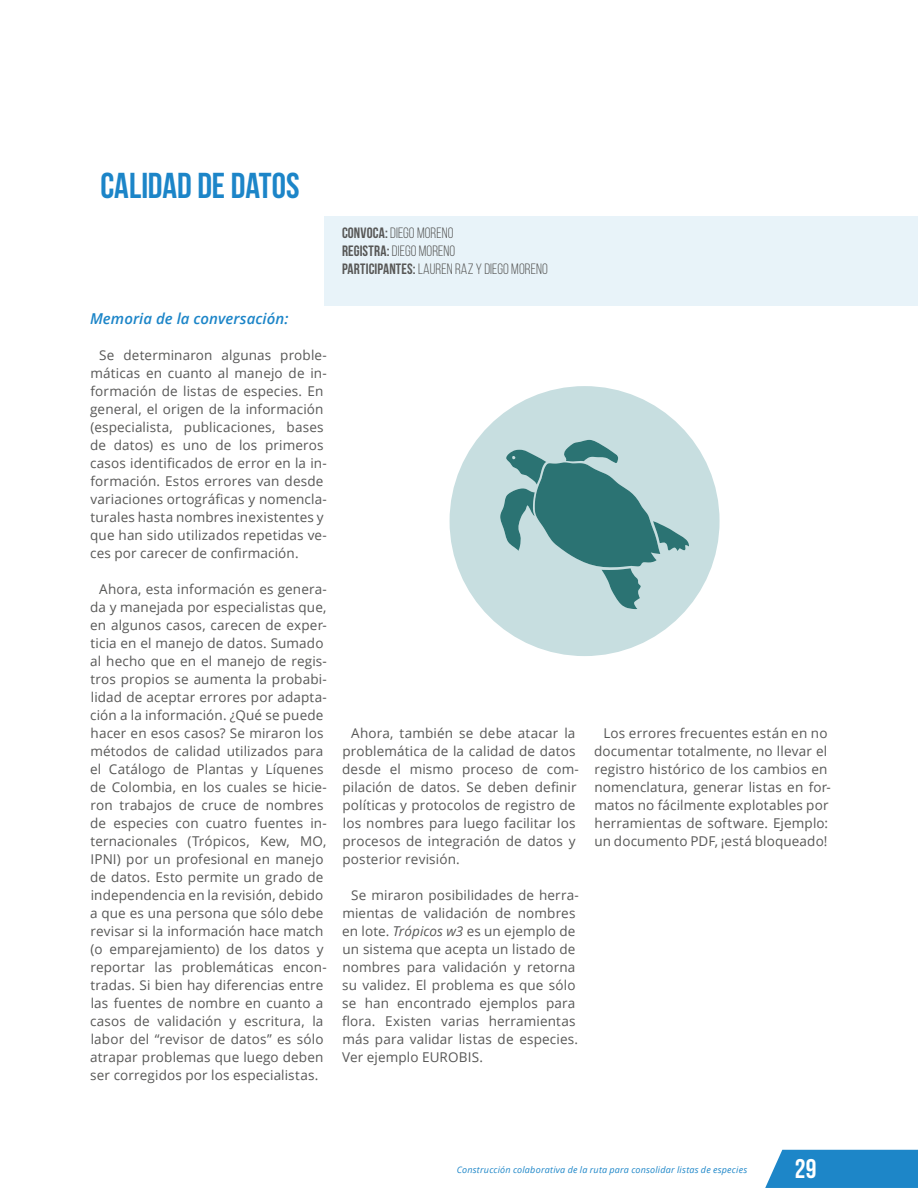
<style>
.page{position:relative;width:918px;height:1188px;background:#fff}
.page>*{position:absolute;margin:0;border:0;box-sizing:border-box;transform-origin:0 0}
.t1{font:700 36px "Bebas Neue";color:#1c85c8}
.t2{font:700 27px "Bebas Neue";color:#fff}
.t3{font:15px/18px "Bebas Neue";letter-spacing:.01em;color:#575756}
.t4{font:italic 600 15px "Open Sans";letter-spacing:.005em;color:#1c85c8}
.t5{font:13.5px/18px "Open Sans";letter-spacing:.01em;color:#575756}
.t6{font:italic 9px "Open Sans";letter-spacing:.025em;color:#1d86c8}
.s1{font-weight:700}
.s2{font-style:italic}
</style>
<div class="page">
<div style="left:765px;top:1150px;width:153px;height:38px;background:#1d86c8"></div>
<div style="left:324px;top:216px;width:594px;height:90px;background:#e8f3f9"></div>
<svg style="left:449px;top:386px;width:271px;height:270px;fill:#c7dee0"></svg>
<svg style="left:500px;top:440px;width:189px;height:169px;background:#86b1b2"></svg>
<h1 class="t1" style="left:100px;top:166px;width:201px">CALIDAD DE DATOS</h1>
<p class="t4" style="left:90px;top:308px;width:200px">Memoria de la conversación:</p>
<p class="t5" style="left:90px;top:346px;width:238px;text-indent:9px">Se determinaron algunas proble&shy;máticas en cuanto al manejo de in&shy;formación de listas de especies. En general, el origen de la información (especialista, publicaciones, bases de datos) es uno de los primeros casos identificados de error en la in&shy;formación. Estos errores van desde variaciones ortográficas y nomencla&shy;turales hasta nombres inexistentes y que han sido utilizados repetidas ve&shy;ces por carecer de confirmación.</p>
<p class="t5" style="left:90px;top:580px;width:238px;text-indent:9px">Ahora, esta información es genera&shy;da y manejada por especialistas que, en algunos casos, carecen de exper&shy;ticia en el manejo de datos. Sumado al hecho que en el manejo de regis&shy;tros propios se aumenta la probabi&shy;lidad de aceptar errores por adapta&shy;ción a la información. ¿Qué se puede hacer en esos casos? Se miraron los métodos de calidad utilizados para el Catálogo de Plantas y Líquenes de Colombia, en los cuales se hicie&shy;ron trabajos de cruce de nombres de especies con cuatro fuentes in&shy;ternacionales (Trópicos, Kew, MO, IPNI) por un profesional en manejo de datos. Esto permite un grado de independencia en la revisión, debido a que es una persona que sólo debe revisar si la información hace match (o emparejamiento) de los datos y reportar las problemáticas encon&shy;tradas. Si bien hay diferencias entre las fuentes de nombre en cuanto a casos de validación y escritura, la labor del “revisor de datos” es sólo atrapar problemas que luego deben ser corregidos por los especialistas.</p>
<p class="t3" style="left:342px;top:224px;width:207px"><span class="s1">CONVOCA:</span> DIEGO MORENO<br><span class="s1">REGISTRA:</span> DIEGO MORENO<br><span class="s1">PARTICIPANTES:</span> LAUREN RAZ Y DIEGO MORENO</p>
<p class="t5" style="left:342px;top:724px;width:238px;text-indent:9px">Ahora, también se debe atacar la problemática de la calidad de datos desde el mismo proceso de com&shy;pilación de datos. Se deben definir políticas y protocolos de registro de los nombres para luego facilitar los procesos de integración de datos y posterior revisión.</p>
<p class="t5" style="left:342px;top:886px;width:238px;text-indent:9px">Se miraron posibilidades de herra&shy;mientas de validación de nombres en lote. <span class="s2">Trópicos w3</span> es un ejemplo de un sistema que acepta un listado de nombres para validación y retorna su validez. El problema es que sólo se han encontrado ejemplos para flora. Existen varias herramientas más para validar listas de especies.<br>Ver ejemplo EUROBIS.</p>
<p class="t5" style="left:594px;top:724px;width:238px;text-align:center">Los errores frecuentes están en no documentar totalmente, no llevar el registro histórico de los cambios en nomenclatura, generar listas en for&shy;matos no fácilmente explotables por herramientas de software. Ejemplo: un documento PDF, ¡está bloqueado!</p>
<p class="t6" style="left:457px;top:1163px;width:292px">Construcción colaborativa de la ruta para consolidar listas de especies</p>
<h2 class="t2" style="left:795px;top:1154px;width:23px">29</h2>
</div>
